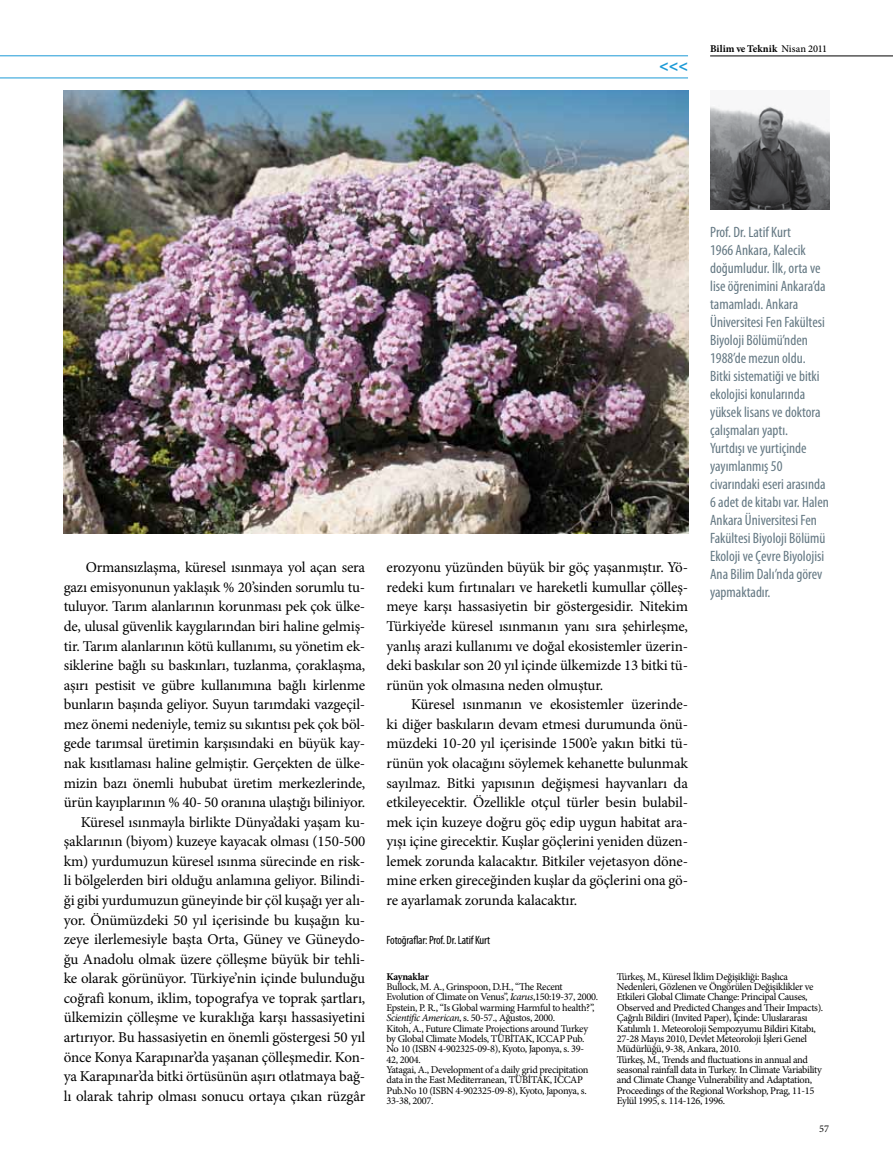
<style>
.page{position:relative;width:893px;height:1170px;background:#fff}
.page>*{position:absolute;margin:0;border:0;box-sizing:border-box;transform-origin:0 0}
.t1{font:700 16.2px "Myriad Pro";color:#1c9ad6}
.t2{font:15px/19.5px "Minion Pro";letter-spacing:-.015em;color:#000;text-align:justify}
.t3{font:condensed 15px/18px "Myriad Pro";color:#647883}
.t4{font:condensed 12px "Myriad Pro";letter-spacing:-.015em;color:#000}
.t5{font:10.35px/10.4px "Minion Pro";letter-spacing:-.03em;color:#000}
.t6{font:700 10.35px "Minion Pro";letter-spacing:.005em;color:#000}
.t7{font:700 10.35px "Minion Pro";letter-spacing:-.015em;color:#000}
.s1{font-weight:500}
.s2{font-style:italic}
</style>
<div class="page">
<hr style="left:0;top:78px;width:688px;height:1px;background:#1c9ad6">
<hr style="left:0;top:56px;width:688px;height:1px;background:#1c9ad6">
<hr style="left:710px;top:56px;width:183px;height:1px;background:#000">
<img style="left:710px;top:105px;width:119px;height:105px">
<img style="left:64px;top:91px;width:624px;height:442px">
<p class="t1" style="left:659px;top:55px;width:30px">&lt;&lt;&lt;</p>
<p class="t6" style="left:710px;top:41px;width:119px">Bilim ve Teknik <span class="s1">Nisan 2011</span></p>
<p class="t3" style="left:710px;top:222px;width:120px">Prof. Dr. Latif Kurt<br>1966 Ankara, Kalecik doğumludur. İlk, orta ve lise öğrenimini Ankara’da tamamladı. Ankara<br>Üniversitesi Fen Fakültesi<br>Biyoloji Bölümü’nden<br>1988’de mezun oldu.<br>Bitki sistematiği ve bitki ekolojisi konularında yüksek lisans ve doktora çalışmaları yaptı.<br>Yurtdışı ve yurtiçinde yayımlanmış 50 civarındaki eseri arasında<br>6 adet de kitabı var. Halen<br>Ankara Üniversitesi Fen<br>Fakültesi Biyoloji Bölümü<br>Ekoloji ve Çevre Biyolojisi<br>Ana Bilim Dalı’nda görev yapmaktadır.</p>
<p class="t2" style="left:64px;top:557px;width:303px;text-align:right">Ormansızlaşma, küresel ısınmaya yol açan sera gazı emisyonunun yaklaşık % 20’sinden sorumlu tu&shy;tuluyor. Tarım alanlarının korunması pek çok ülke&shy;de, ulusal güvenlik kaygılarından biri haline gelmiş&shy;tir. Tarım alanlarının kötü kullanımı, su yönetim ek&shy;siklerine bağlı su baskınları, tuzlanma, çoraklaşma, aşırı pestisit ve gübre kullanımına bağlı kirlenme bunların başında geliyor. Suyun tarımdaki vazgeçil&shy;mez önemi nedeniyle, temiz su sıkıntısı pek çok böl&shy;gede tarımsal üretimin karşısındaki en büyük kay&shy;nak kısıtlaması haline gelmiştir. Gerçekten de ülke&shy;mizin bazı önemli hububat üretim merkezlerinde, ürün kayıplarının % 40- 50 oranına ulaştığı biliniyor.<br>Küresel ısınmayla birlikte Dünya’daki yaşam ku&shy;şaklarının (biyom) kuzeye kayacak olması (150-500 km) yurdumuzun küresel ısınma sürecinde en risk&shy;li bölgelerden biri olduğu anlamına geliyor. Bilindi&shy;ği gibi yurdumuzun güneyinde bir çöl kuşağı yer alı&shy;yor. Önümüzdeki 50 yıl içerisinde bu kuşağın ku&shy;zeye ilerlemesiyle başta Orta, Güney ve Güneydo&shy;ğu Anadolu olmak üzere çölleşme büyük bir tehli&shy;ke olarak görünüyor. Türkiye’nin içinde bulunduğu coğrafi konum, iklim, topografya ve toprak şartları, ülkemizin çölleşme ve kuraklığa karşı hassasiyetini artırıyor. Bu hassasiyetin en önemli göstergesi 50 yıl önce Konya Karapınar’da yaşanan çölleşmedir. Kon&shy;ya Karapınar’da bitki örtüsünün aşırı otlatmaya bağ&shy;lı olarak tahrip olması sonucu ortaya çıkan rüzgâr</p>
<p class="t2" style="left:387px;top:557px;width:303px">erozyonu yüzünden büyük bir göç yaşanmıştır. Yö&shy;redeki kum fırtınaları ve hareketli kumullar çölleş&shy;meye karşı hassasiyetin bir göstergesidir. Nitekim Türkiye’de küresel ısınmanın yanı sıra şehirleşme, yanlış arazi kullanımı ve doğal ekosistemler üzerin&shy;deki baskılar son 20 yıl içinde ülkemizde 13 bitki tü&shy;rünün yok olmasına neden olmuştur.</p>
<p class="t2" style="left:387px;top:694px;width:303px;text-indent:25px">Küresel ısınmanın ve ekosistemler üzerinde&shy;ki diğer baskıların devam etmesi durumunda önü&shy;müzdeki 10-20 yıl içerisinde 1500’e yakın bitki tü&shy;rünün yok olacağını söylemek kehanette bulunmak sayılmaz. Bitki yapısının değişmesi hayvanları da etkileyecektir. Özellikle otçul türler besin bulabil&shy;mek için kuzeye doğru göç edip uygun habitat ara&shy;yışı içine girecektir. Kuşlar göçlerini yeniden düzen&shy;lemek zorunda kalacaktır. Bitkiler vejetasyon döne&shy;mine erken gireceğinden kuşlar da göçlerini ona gö&shy;re ayarlamak zorunda kalacaktır.</p>
<p class="t4" style="left:387px;top:932px;width:105px">Fotoğraflar: Prof. Dr. Latif Kurt</p>
<p class="t7" style="left:387px;top:969px;width:44px">Kaynaklar</p>
<p class="t5" style="left:387px;top:981px;width:213px">Bullock, M. A., Grinspoon, D.H., “The Recent Evolution of Climate on Venus”, <span class="s2">Icarus</span>,150:19-37, 2000.<br>Epstein, P. R., “Is Global warming Harmful to health?”, <span class="s2">Scientific American</span>, s. 50-57., Ağustos, 2000.<br>Kitoh, A., Future Climate Projections around Turkey by Global Climate Models, TÜBİTAK, ICCAP Pub.<br>No 10 (ISBN 4-902325-09-8), Kyoto, Japonya, s. 39- 42, 2004.<br>Yatagai, A., Development of a daily grid precipitation data in the East Mediterranean, TÜBİTAK, ICCAP Pub.No 10 (ISBN 4-902325-09-8), Kyoto, Japonya, s.<br>33-38, 2007.</p>
<p class="t5" style="left:617px;top:971px;width:208px">Türkeş, M., Küresel İklim Değişikliği: Başlıca Nedenleri, Gözlenen ve Öngörülen Değişiklikler ve Etkileri Global Climate Change: Principal Causes, Observed and Predicted Changes and Their Impacts).<br>Çağrılı Bildiri (Invited Paper), İçinde: Uluslararası Katılımlı 1. Meteoroloji Sempozyumu Bildiri Kitabı, 27-28 Mayıs 2010, Devlet Meteoroloji İşleri Genel Müdürlüğü, 9-38, Ankara, 2010.<br>Türkeş, M., Trends and fluctuations in annual and seasonal rainfall data in Turkey. In Climate Variability and Climate Change Vulnerability and Adaptation, Proceedings of the Regional Workshop, Prag, 11-15<br>Eylül 1995, s. 114-126, 1996.</p>
<p class="t5" style="left:819px;top:1123px;width:11px">57</p>
</div>
